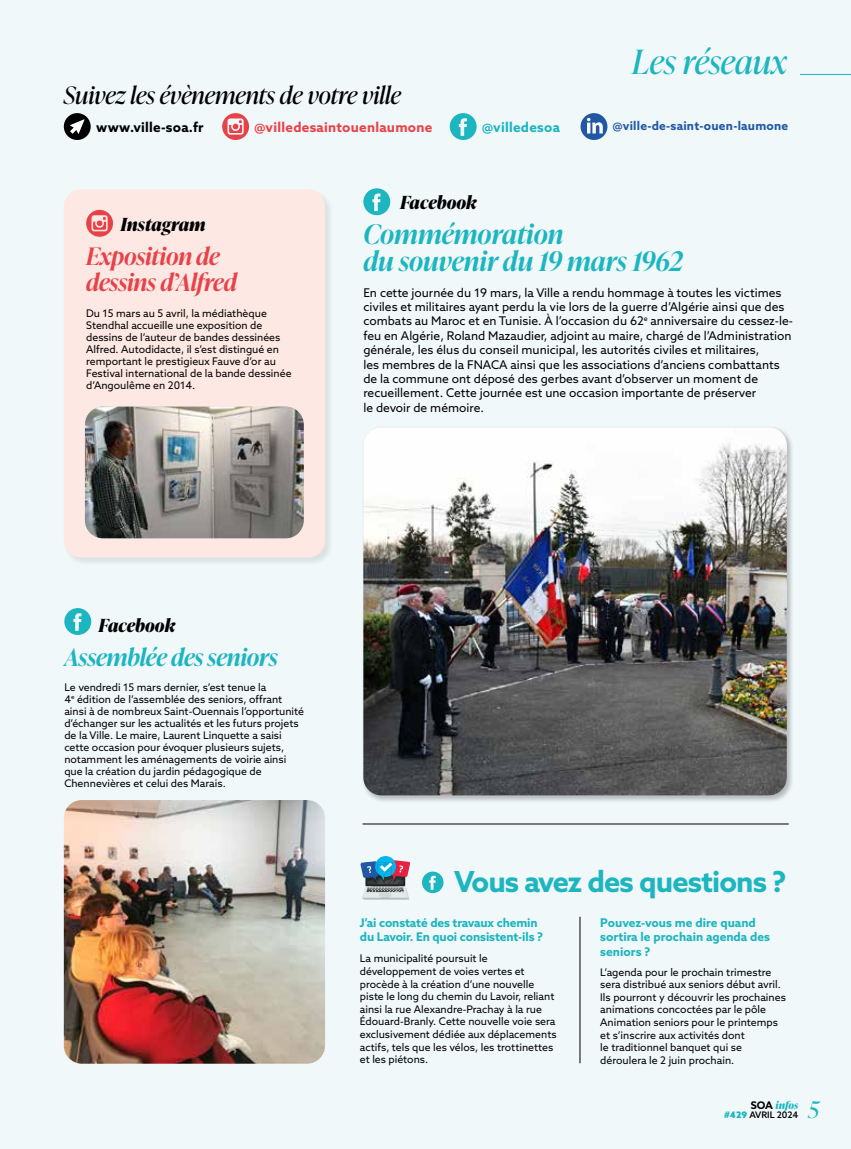
<style>
.page{position:relative;width:851px;height:1149px;background:#fff}
.page>*{position:absolute;margin:0;border:0;box-sizing:border-box;transform-origin:0 0}
.t1{font:italic 33.3px "Ivy Presto Display";color:#1cb5c0}
.t2{font:700 28.95px "Azo Sans";letter-spacing:-.03em;color:#1cb5c0}
.t3{font:italic 600 27px/27px "Ivy Presto Display";color:#1cb5c0}
.t4{font:italic 24px "Ivy Presto Display";color:#000}
.t5{font:italic 600 24px/25.5px "Ivy Presto Display";letter-spacing:-.01em;color:#e84249}
.t6{font:italic 600 24px "Ivy Presto Display";letter-spacing:-.01em;color:#1cb5c0}
.t7{font:italic 22.8px "Ivy Presto Display";color:#1cb5c0}
.t8{font:italic 700 18px "Ivy Presto Display";color:#000}
.t9{font:700 13.5px "Azo Sans";letter-spacing:.02em;color:#e84249}
.t10{font:700 13.5px "Azo Sans";letter-spacing:.02em;color:#000}
.t11{font:700 13.5px "Azo Sans";letter-spacing:.02em;color:#1cb5c0}
.t12{font:12px/14.4px "Azo Sans";color:#000}
.t13{font:700 12px/14.4px "Azo Sans";letter-spacing:-.01em;color:#1cb5c0}
.t14{font:700 12px "Azo Sans";letter-spacing:.02em;color:#2158a5}
.t15{font:10.5px/12.6px "Azo Sans";color:#000}
.t16{font:italic 700 10.5px "Ivy Presto Display";color:#1cb5c0}
.t17{font:500 9px "Azo Sans";color:#000}
.s1{font-family:"Azo Sans";font-style:normal;color:#000}
.s2{font-weight:900;color:#1cb5c0}
</style>
<div class="page">
<div style="left:0;top:0;width:850px;height:1148px;background:#f0f8fa"></div>
<div style="left:63px;top:189px;width:271px;height:377px;background:#000;opacity:.09"></div>
<div style="left:64px;top:189px;width:261px;height:368px;background:#fde8e3;border-radius:17px"></div>
<hr style="left:799px;top:74px;width:51px;height:1px;background:#1cb5c0">
<div style="left:361px;top:425px;width:433px;height:377px;background:#000;opacity:.25"></div>
<img style="left:363px;top:427px;width:423px;height:368px">
<hr style="left:362px;top:823px;width:426px;height:1px;background:#000">
<hr style="left:579px;top:916px;width:1px;height:146px;background:#000">
<img style="left:85px;top:406px;width:219px;height:132px">
<svg style="left:360px;top:856px;width:50px;height:43px"></svg>
<svg style="left:422px;top:871px;width:21px;height:21px"></svg>
<svg style="left:449px;top:113px;width:27px;height:27px"></svg>
<svg style="left:222px;top:113px;width:27px;height:27px"></svg>
<svg style="left:580px;top:113px;width:27px;height:27px"></svg>
<svg style="left:587px;top:118px;width:15px;height:15px"></svg>
<div style="left:64px;top:113px;width:27px;height:27px;background:#000;border-radius:50%"></div>
<svg style="left:70px;top:119px;width:15px;height:15px"></svg>
<svg style="left:64px;top:608px;width:27px;height:26px"></svg>
<img style="left:64px;top:800px;width:261px;height:263px">
<svg style="left:86px;top:210px;width:27px;height:27px"></svg>
<svg style="left:363px;top:188px;width:27px;height:27px"></svg>
<h1 class="t1" style="left:632px;top:38px;width:156px">Les réseaux</h1>
<h3 class="t4" style="left:64px;top:78px;width:339px">Suivez les évènements de votre ville</h3>
<p class="t10" style="left:96px;top:118px;width:109px">www.ville-soa.fr</p>
<p class="t9" style="left:254px;top:118px;width:179px">@villedesaintouenlaumone</p>
<p class="t11" style="left:482px;top:118px;width:79px">@villedesoa</p>
<p class="t14" style="left:612px;top:118px;width:177px">@ville-de-saint-ouen-laumone</p>
<h3 class="t8" style="left:120px;top:211px;width:87px">Instagram</h3>
<h3 class="t5" style="left:86px;top:243px;width:152px">Exposition de dessins d’Alfred</h3>
<p class="t15" style="left:86px;top:307px;width:207px;line-height:12px">Du 15 mars au 5 avril, la médiathèque Stendhal accueille une exposition de dessins de l’auteur de bandes dessinées Alfred. Autodidacte, il s’est distingué en remportant le prestigieux Fauve d’or au Festival international de la bande dessinée d’Angoulême en 2014.</p>
<h3 class="t8" style="left:400px;top:190px;width:78px">Facebook</h3>
<h3 class="t3" style="left:363px;top:219px;width:321px">Commémoration<br>du souvenir du 19 mars 1962</h3>
<p class="t12" style="left:363px;top:285px;width:431px">En cette journée du 19 mars, la Ville a rendu hommage à toutes les victimes civiles et militaires ayant perdu la vie lors de la guerre d’Algérie ainsi que des combats au Maroc et en Tunisie. À l’occasion du 62<sup>e</sup> anniversaire du cessez-le&shy;feu en Algérie, Roland Mazaudier, adjoint au maire, chargé de l’Administration générale, les élus du conseil municipal, les autorités civiles et militaires,<br>les membres de la FNACA ainsi que les associations d’anciens combattants de la commune ont déposé des gerbes avant d’observer un moment de recueillement. Cette journée est une occasion importante de préserver<br>le devoir de mémoire.</p>
<h3 class="t8" style="left:98px;top:612px;width:78px">Facebook</h3>
<h3 class="t6" style="left:64px;top:640px;width:215px">Assemblée des seniors</h3>
<p class="t15" style="left:64px;top:680px;width:241px;line-height:12px">Le vendredi 15 mars dernier, s’est tenue la<br>4<sup>e</sup> édition de l’assemblée des seniors, offrant ainsi à de nombreux Saint-Ouennais l’opportunité d’échanger sur les actualités et les futurs projets de la Ville. Le maire, Laurent Linquette a saisi cette occasion pour évoquer plusieurs sujets, notamment les aménagements de voirie ainsi que la création du jardin pédagogique de Chennevières et celui des Marais.</p>
<h2 class="t2" style="left:454px;top:862px;width:334px">Vous avez des questions ?</h2>
<p class="t13" style="left:360px;top:914px;width:185px">J’ai constaté des travaux chemin du Lavoir. En quoi consistent-ils ?</p>
<p class="t15" style="left:360px;top:951px;width:198px">La municipalité poursuit le développement de voies vertes et procède à la création d’une nouvelle piste le long du chemin du Lavoir, reliant ainsi la rue Alexandre-Prachay à la rue Édouard-Branly. Cette nouvelle voie sera exclusivement dédiée aux déplacements actifs, tels que les vélos, les trottinettes et les piétons.</p>
<p class="t13" style="left:600px;top:914px;width:171px">Pouvez-vous me dire quand sortira le prochain agenda des seniors ?</p>
<p class="t15" style="left:600px;top:965px;width:187px">L‘agenda pour le prochain trimestre sera distribué aux seniors début avril.<br>Ils pourront y découvrir les prochaines animations concoctées par le pôle Animation seniors pour le printemps et s’inscrire aux activités dont<br>le traditionnel banquet qui se déroulera le 2 juin prochain.</p>
<p class="t16" style="left:750px;top:1097px;width:49px"><span class="s1">SOA</span> infos</p>
<p class="t17" style="left:724px;top:1108px;width:76px"><span class="s2">#429</span> AVRIL 2024</p>
<h3 class="t7" style="left:808px;top:1093px;width:12px">5</h3>
</div>
